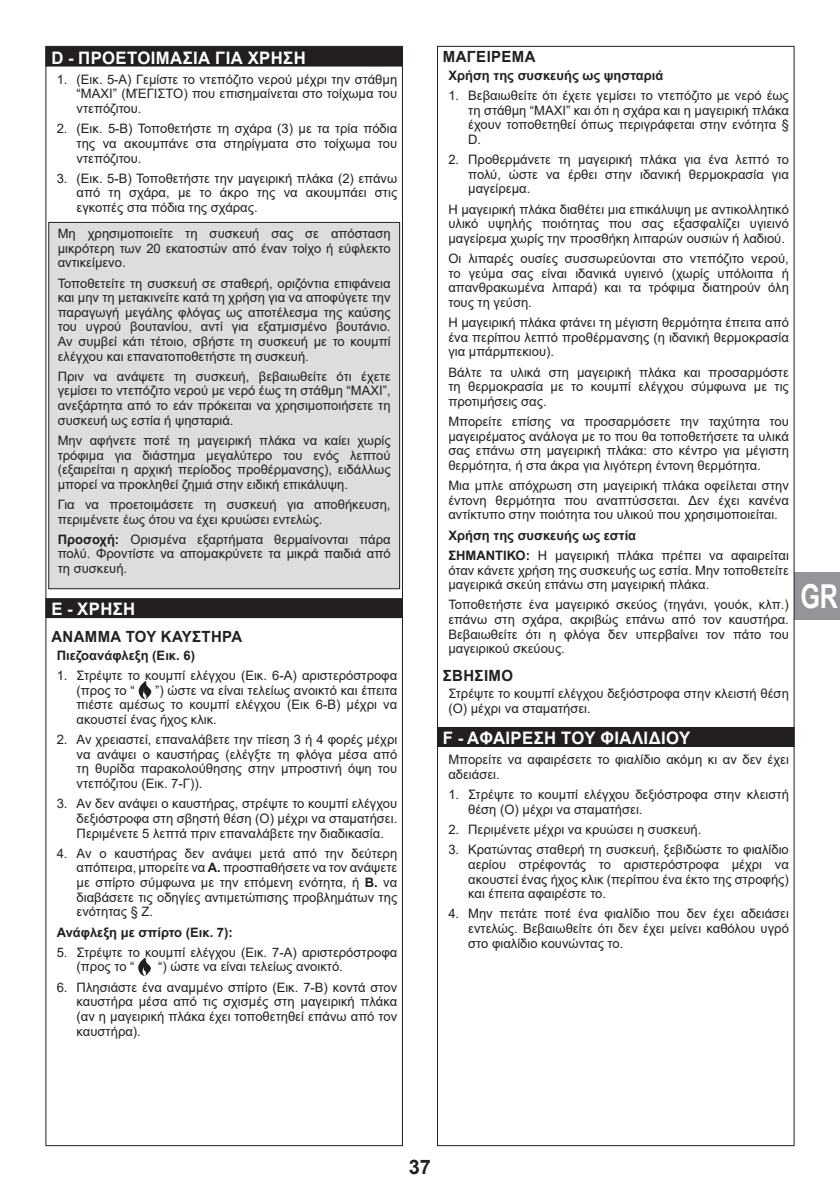
<style>
.page{position:relative;width:840px;height:1191px;background:#fff}
.page>*{position:absolute;margin:0;border:0;box-sizing:border-box;transform-origin:0 0}
.t1{font:700 33px "Arial Narrow";color:#fff;scale:.93 1}
.t2{font:700 20px "Arial";color:#231f20}
.t3{font:700 17.2px "Arial";letter-spacing:.025em;color:#fff}
.t4{font:700 15.4px "Arial";letter-spacing:.025em;color:#231f20}
.t5{font:13px/14.6px "Arial";color:#231f20;text-align:justify}
.t6{font:700 13px/20.2px "Arial";color:#231f20}
.s1{font-weight:700}
.s2{font-weight:400}
</style>
<div class="page">
<div style="left:794px;top:571px;width:45px;height:48px;background:#939598"></div>
<div style="left:45px;top:47px;width:358px;height:20px;background:#231f20"></div>
<div style="left:45px;top:598px;width:358px;height:20px;background:#231f20"></div>
<div style="left:49px;top:222px;width:350px;height:367px;background:#dcdddf"></div>
<div style="left:48px;top:222px;width:352px;height:367px;border:1px solid #231f20"></div>
<svg style="left:138px;top:681px;width:14px;height:18px"></svg>
<svg style="left:138px;top:957px;width:13px;height:19px"></svg>
<div style="left:437px;top:727px;width:357px;height:20px;background:#231f20"></div>
<h3 class="t3" style="left:51px;top:45px;width:51px">D-Προετοιμασίαγιαχρήση</h3>
<p class="t5" style="left:77px;top:72px;width:322px;text-indent:-20px">1. (Εικ. 5-Α) Γεμίστε το ντεπόζιτο νερού μέχρι την στάθμη “MAXI” (ΜΈΓΙΣΤΟ) που επισημαίνεται στο τοίχωμα του ντεπόζιτου.</p>
<p class="t5" style="left:77px;top:121px;width:322px;text-indent:-20px">2. (Εικ. 5-Β) Τοποθετήστε τη σχάρα (3) με τα τρία πόδια της να ακουμπάνε στα στηρίγματα στο τοίχωμα του ντεπόζιτου.</p>
<p class="t5" style="left:77px;top:171px;width:322px;text-indent:-20px">3. (Εικ. 5-Β) Τοποθετήστε την μαγειρική πλάκα (2) επάνω από τη σχάρα, με το άκρο της να ακουμπάει στις εγκοπές στα πόδια της σχάρας.</p>
<p class="t5" style="left:58px;top:226px;width:334px">Μη χρησιμοποιείτε τη συσκευή σας σε απόσταση μικρότερη των 20 εκατοστών από έναν τοίχο ή εύφλεκτο αντικείμενο.</p>
<p class="t5" style="left:58px;top:275px;width:334px">Τοποθετείτε τη συσκευή σε σταθερή, οριζόντια επιφάνεια και μην τη μετακινείτε κατά τη χρήση για να αποφύγετε την παραγωγή μεγάλης φλόγας ως αποτέλεσμα της καύσης του υγρού βουτανίου, αντί για εξατμισμένο βουτάνιο.<br>Αν συμβεί κάτι τέτοιο, σβήστε τη συσκευή με το κουμπί ελέγχου και επανατοποθετήστε τη συσκευή.</p>
<p class="t5" style="left:58px;top:369px;width:334px">Πριν να ανάψετε τη συσκευή, βεβαιωθείτε ότι έχετε γεμίσει το ντεπόζιτο νερού με νερό έως τη στάθμη “MAXI”, ανεξάρτητα από το εάν πρόκειται να χρησιμοποιήσετε τη συσκευή ως εστία ή ψησταριά.</p>
<p class="t5" style="left:58px;top:433px;width:334px">Μην αφήνετε ποτέ τη μαγειρική πλάκα να καίει χωρίς τρόφιμα για διάστημα μεγαλύτερο του ενός λεπτού (εξαιρείται η αρχική περίοδος προθέρμανσης), ειδάλλως μπορεί να προκληθεί ζημιά στην ειδική επικάλυψη.</p>
<p class="t5" style="left:58px;top:497px;width:334px">Για να προετοιμάσετε τη συσκευή για αποθήκευση, περιμένετε έως ότου να έχει κρυώσει εντελώς.</p>
<p class="t5" style="left:58px;top:532px;width:334px"><span class="s1">Προσοχή:</span> Ορισμένα εξαρτήματα θερμαίνονται πάρα πολύ. Φροντίστε να απομακρύνετε τα μικρά παιδιά από τη συσκευή.</p>
<h3 class="t3" style="left:51px;top:597px;width:85px">E - ΧΡΗΣΗ</h3>
<p class="t4" style="left:51px;top:626px;width:12px">Άναμματουκαυστήρα</p>
<p class="t6" style="left:57px;top:645px;width:140px">Πιεζοανάφλεξη (Εικ. 6)</p>
<p class="t5" style="left:77px;top:668px;width:322px;text-indent:-20px">1. Στρέψτε το κουμπί ελέγχου (Εικ. 6-Α) αριστερόστροφα (προς το “</p>
<p class="t5" style="left:77px;top:683px;width:322px;text-indent:78px">”) ώστε να είναι τελείως ανοικτό και έπειτα πιέστε αμέσως το κουμπί ελέγχου (Εικ 6-Β) μέχρι να ακουστεί ένας ήχος κλικ.</p>
<p class="t5" style="left:77px;top:732px;width:322px;text-indent:-20px">2. Αν χρειαστεί, επαναλάβετε την πίεση 3 ή 4 φορές μέχρι να ανάψει ο καυστήρας (ελέγξτε τη φλόγα μέσα από τη θυρίδα παρακολούθησης στην μπροστινή όψη του ντεπόζιτου (Εικ. 7-Γ)).</p>
<p class="t5" style="left:77px;top:796px;width:322px;text-indent:-20px">3. Αν δεν ανάψει ο καυστήρας, στρέψτε το κουμπί ελέγχου δεξιόστροφα στη σβηστή θέση (O) μέχρι να σταματήσει.<br>Περιμένετε 5 λεπτά πριν επαναλάβετε την διαδικασία.</p>
<p class="t5" style="left:77px;top:846px;width:322px;text-indent:-20px">4. Αν ο καυστήρας δεν ανάψει μετά από την δεύτερη απόπειρα, μπορείτε να <span class="s1">Α.</span> προσπαθήσετε να τον ανάψετε με σπίρτο σύμφωνα με την επόμενη ενότητα, ή <span class="s1">Β.</span> να διαβάσετε τις οδηγίες αντιμετώπισης προβλημάτων της ενότητας § Ζ.</p>
<p class="t6" style="left:57px;top:922px;width:177px">Ανάφλεξη με σπίρτο (Εικ. 7):</p>
<p class="t5" style="left:77px;top:945px;width:322px;text-indent:-20px">5. Στρέψτε το κουμπί ελέγχου (Εικ. 7-Α) αριστερόστροφα (προς το “</p>
<p class="t5" style="left:158px;top:959px;width:186px">“) ώστε να είναι τελείως ανοικτό.</p>
<p class="t5" style="left:77px;top:979px;width:322px;text-indent:-20px">6. Πλησιάστε ένα αναμμένο σπίρτο (Εικ. 7-Β) κοντά στον καυστήρα μέσα από τις σχισμές στη μαγειρική πλάκα (αν η μαγειρική πλάκα έχει τοποθετηθεί επάνω από τον καυστήρα).</p>
<p class="t4" style="left:442px;top:46px;width:24px">Μαγείρεμα</p>
<p class="t6" style="left:448px;top:65px;width:216px">Χρήση της συσκευής ως ψησταριά</p>
<p class="t5" style="left:468px;top:88px;width:322px;text-indent:-20px">1. Βεβαιωθείτε ότι έχετε γεμίσει το ντεπόζιτο με νερό έως τη στάθμη “MAXI” και ότι η σχάρα και η μαγειρική πλάκα έχουν τοποθετηθεί όπως περιγράφεται στην ενότητα § D.</p>
<p class="t5" style="left:468px;top:152px;width:322px;text-indent:-20px">2. Προθερμάνετε τη μαγειρική πλάκα για ένα λεπτό το πολύ, ώστε να έρθει στην ιδανική θερμοκρασία για μαγείρεμα.</p>
<p class="t5" style="left:448px;top:202px;width:342px">Η μαγειρική πλάκα διαθέτει μια επικάλυψη με αντικολλητικό υλικό υψηλής ποιότητας που σας εξασφαλίζει υγιεινό μαγείρεμα χωρίς την προσθήκη λιπαρών ουσιών ή λαδιού.</p>
<p class="t5" style="left:448px;top:251px;width:342px">Οι λιπαρές ουσίες συσσωρεύονται στο ντεπόζιτο νερού, το γεύμα σας είναι ιδανικά υγιεινό (χωρίς υπόλοιπα ή απανθρακωμένα λιπαρά) και τα τρόφιμα διατηρούν όλη τους τη γεύση.</p>
<p class="t5" style="left:448px;top:315px;width:342px">Η μαγειρική πλάκα φτάνει τη μέγιστη θερμότητα έπειτα από ένα περίπου λεπτό προθέρμανσης (η ιδανική θερμοκρασία για μπάρμπεκιου).</p>
<p class="t5" style="left:448px;top:365px;width:342px">Βάλτε τα υλικά στη μαγειρική πλάκα και προσαρμόστε τη θερμοκρασία με το κουμπί ελέγχου σύμφωνα με τις προτιμήσεις σας.</p>
<p class="t5" style="left:448px;top:414px;width:342px">Μπορείτε επίσης να προσαρμόσετε την ταχύτητα του μαγειρέματος ανάλογα με το που θα τοποθετήσετε τα υλικά σας επάνω στη μαγειρική πλάκα: στο κέντρο για μέγιστη θερμότητα, ή στα άκρα για λιγότερη έντονη θερμότητα.</p>
<p class="t5" style="left:448px;top:478px;width:342px">Μια μπλε απόχρωση στη μαγειρική πλάκα οφείλεται στην έντονη θερμότητα που αναπτύσσεται. Δεν έχει κανένα αντίκτυπο στην ποιότητα του υλικού που χρησιμοποιείται.</p>
<p class="t6" style="left:448px;top:525px;width:342px">Χρήση της συσκευής ως εστία<br>ΣΗΜΑΝΤΙΚΟ: <span class="s2">Η μαγειρική πλάκα πρέπει να αφαιρείται</span></p>
<p class="t5" style="left:448px;top:562px;width:342px">όταν κάνετε χρήση της συσκευής ως εστία. Μην τοποθετείτε μαγειρικά σκεύη επάνω στη μαγειρική πλάκα.</p>
<p class="t5" style="left:448px;top:597px;width:342px">Τοποθετήστε ένα μαγειρικό σκεύος (τηγάνι, γουόκ, κλπ.) επάνω στη σχάρα, ακριβώς επάνω από τον καυστήρα.<br>Βεβαιωθείτε ότι η φλόγα δεν υπερβαίνει τον πάτο του μαγειρικού σκεύους.</p>
<p class="t4" style="left:442px;top:664px;width:71px">ΣΒΗΣΙΜΟ</p>
<p class="t5" style="left:448px;top:686px;width:342px">Στρέψτε το κουμπί ελέγχου δεξιόστροφα στην κλειστή θέση (O) μέχρι να σταματήσει.</p>
<h3 class="t3" style="left:442px;top:726px;width:248px">F - ΑΦΑΙΡΕΣΗ ΤΟΥ ΦΙΑΛΙΔΙΟΥ</h3>
<p class="t5" style="left:448px;top:752px;width:342px">Μπορείτε να αφαιρέσετε το φιαλίδιο ακόμη κι αν δεν έχει αδειάσει.</p>
<p class="t5" style="left:468px;top:787px;width:322px;text-indent:-20px">1. Στρέψτε το κουμπί ελέγχου δεξιόστροφα στην κλειστή θέση (O) μέχρι να σταματήσει.</p>
<p class="t5" style="left:448px;top:822px;width:254px">2. Περιμένετε μέχρι να κρυώσει η συσκευή.</p>
<p class="t5" style="left:468px;top:842px;width:322px;text-indent:-20px">3. Κρατώντας σταθερή τη συσκευή, ξεβιδώστε το φιαλίδιο αερίου στρέφοντάς το αριστερόστροφα μέχρι να ακουστεί ένας ήχος κλικ (περίπου ένα έκτο της στροφής) και έπειτα αφαιρέστε το.</p>
<p class="t5" style="left:468px;top:906px;width:322px;text-indent:-20px">4. Μην πετάτε ποτέ ένα φιαλίδιο που δεν έχει αδειάσει εντελώς. Βεβαιωθείτε ότι δεν έχει μείνει καθόλου υγρό στο φιαλίδιο κουνώντας το.</p>
<h1 class="t1" style="left:800px;top:571px;width:42px">GR</h1>
<h2 class="t2" style="left:408px;top:1153px;width:24px">37</h2>
</div>
